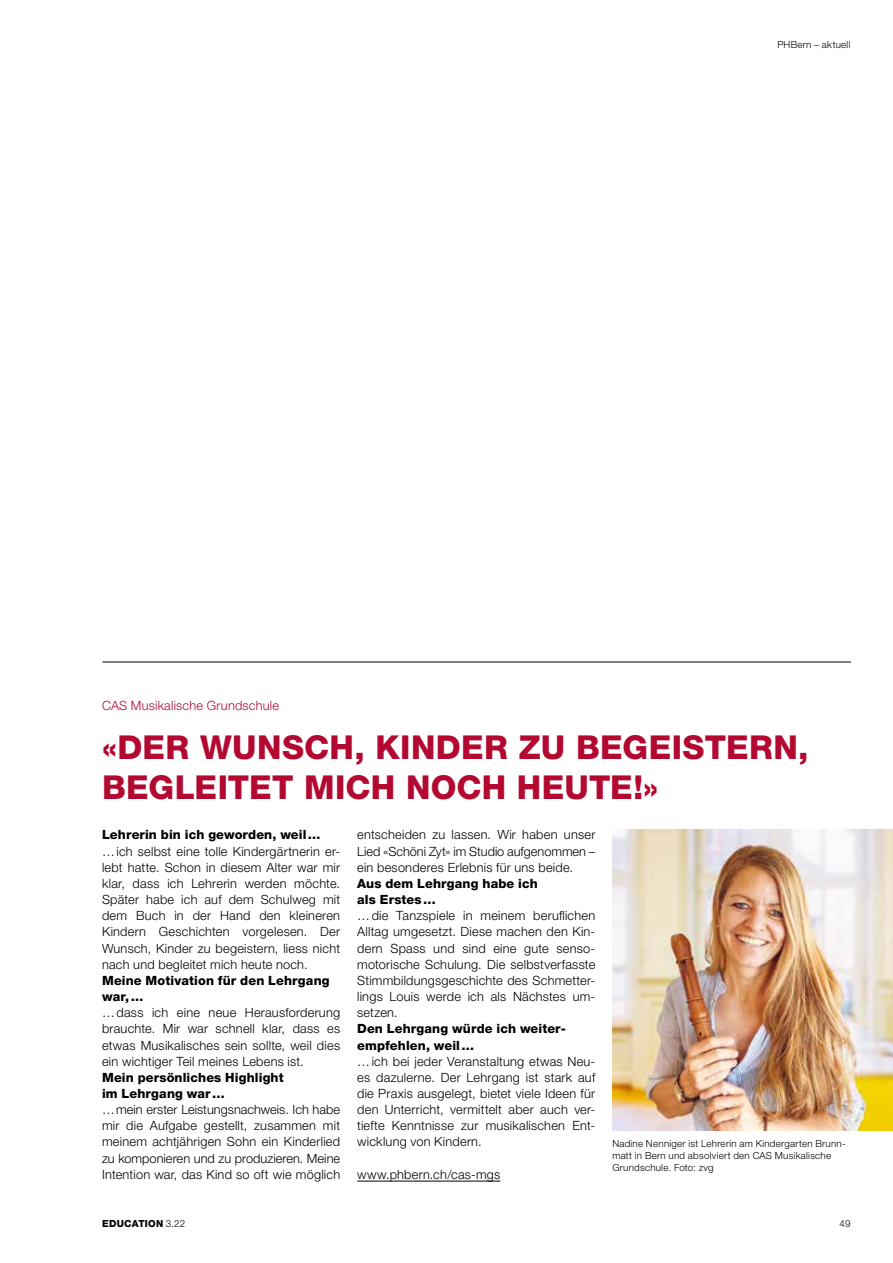
<style>
.page{position:relative;width:893px;height:1263px;background:#fff}
.page>*{position:absolute;margin:0;border:0;box-sizing:border-box;transform-origin:0 0}
.t1{font:800 33px/40.3px "Helvetica Neue LT Std";letter-spacing:.01em;color:#b30931}
.t2{font:300 12.75px/16.2px "Helvetica Neue LT Std";letter-spacing:.02em;color:#000;text-align:justify}
.t3{font:800 12.75px/16.2px "Helvetica Neue LT Std";letter-spacing:.01em;color:#000}
.t4{font:300 12.75px "Helvetica Neue LT Std";letter-spacing:.02em;color:#b30931}
.t5{font:300 9.75px/12.1px "Helvetica Neue LT Std";letter-spacing:.025em;color:#000}
.t6{font:800 9.75px "Helvetica Neue LT Std";letter-spacing:.03em;color:#000}
.s1{font-weight:300}
</style>
<div class="page">
<img style="left:612px;top:829px;width:281px;height:301px">
<hr style="left:102px;top:662px;width:749px;height:1px;background:#000">
<hr style="left:357px;top:1181px;width:143px;height:1px;background:#000">
<p class="t5" style="left:777px;top:38px;width:75px">PHBern – aktuell</p>
<p class="t4" style="left:102px;top:698px;width:179px">CAS Musikalische Grundschule</p>
<h1 class="t1" style="left:102px;top:727px;width:708px">«DER WUNSCH, KINDER ZU BEGEISTERN,<br>BEGLEITET MICH NOCH HEUTE!»</h1>
<p class="t3" style="left:102px;top:827px;width:220px">Lehrerin bin ich geworden, weil…</p>
<p class="t2" style="left:102px;top:843px;width:240px">…ich selbst eine tolle Kindergärtnerin er&shy;lebt hatte. Schon in diesem Alter war mir klar, dass ich Lehrerin werden möchte.<br>Später habe ich auf dem Schulweg mit dem Buch in der Hand den kleineren Kindern Geschichten vorgelesen. Der Wunsch, Kinder zu begeistern, liess nicht nach und begleitet mich heute noch.</p>
<p class="t3" style="left:102px;top:972px;width:229px">Meine Motivation für den Lehrgang war,…</p>
<p class="t2" style="left:102px;top:1004px;width:240px">…dass ich eine neue Herausforderung brauchte. Mir war schnell klar, dass es etwas Musikalisches sein sollte, weil dies ein wichtiger Teil meines Lebens ist.</p>
<p class="t3" style="left:102px;top:1069px;width:183px">Mein persönliches Highlight im Lehrgang war…</p>
<p class="t2" style="left:102px;top:1101px;width:240px">…mein erster Leistungsnachweis. Ich habe mir die Aufgabe gestellt, zusammen mit meinem achtjährigen Sohn ein Kinderlied zu komponieren und zu produzieren. Meine Intention war, das Kind so oft wie möglich</p>
<p class="t2" style="left:357px;top:826px;width:240px">entscheiden zu lassen. Wir haben unser Lied «Schöni Zyt» im Studio aufgenommen – ein besonderes Erlebnis für uns beide.</p>
<p class="t3" style="left:357px;top:875px;width:182px">Aus dem Lehrgang habe ich als Erstes…</p>
<p class="t2" style="left:357px;top:907px;width:240px;text-align:left">…die Tanzspiele in meinem beruflichen Alltag umgesetzt. Diese machen den Kin&shy;dern Spass und sind eine gute senso&shy;motorische Schulung. Die selbstverfasste Stimmbildungsgeschichte des Schmetter&shy;lings Louis werde ich als Nächstes um&shy;setzen.</p>
<p class="t3" style="left:357px;top:1021px;width:210px">Den Lehrgang würde ich weiter&shy;empfehlen, weil…</p>
<p class="t2" style="left:357px;top:1053px;width:240px">…ich bei jeder Veranstaltung etwas Neu&shy;es dazulerne. Der Lehrgang ist stark auf die Praxis ausgelegt, bietet viele Ideen für den Unterricht, vermittelt aber auch ver&shy;tiefte Kenntnisse zur musikalischen Ent&shy;wicklung von Kindern.</p>
<p class="t2" style="left:357px;top:1166px;width:145px">www.phbern.ch/cas-mgs</p>
<p class="t5" style="left:612px;top:1137px;width:235px">Nadine Nenniger ist Lehrerin am Kindergarten Brunn&shy;matt in Bern und absolviert den CAS Musikalische<br>Grundschule. Foto: zvg</p>
<p class="t6" style="left:102px;top:1218px;width:85px">EDUCATION <span class="s1">3.22</span></p>
<p class="t5" style="left:839px;top:1217px;width:12px">49</p>
</div>
